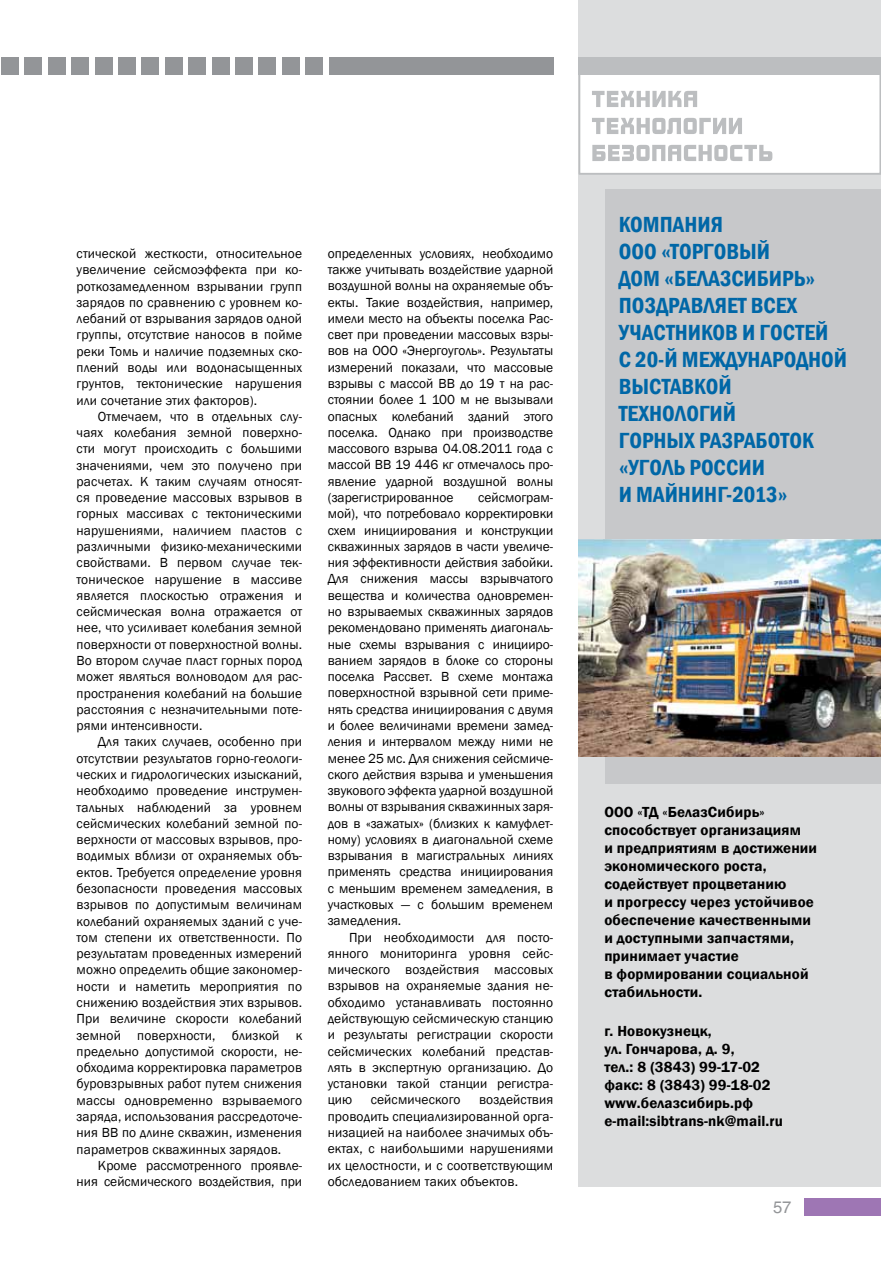
<style>
.page{position:relative;width:881px;height:1263px;background:#fff}
.page>*{position:absolute;margin:0;border:0;box-sizing:border-box;transform-origin:0 0}
.t1{font:600 condensed 22.5px/27px "Franklin Gothic";color:#0067a7}
.t2{font:16.5px "Helios";color:#939598}
.t3{font:600 15px/18px "Franklin Gothic";letter-spacing:.01em;color:#000}
.t4{font:13.5px/16.4px "Franklin Gothic";letter-spacing:.01em;color:#000;text-align:justify}
</style>
<div class="page">
<div style="left:578px;top:0;width:302px;height:1186px;background:#dcddde"></div>
<div style="left:605px;top:189px;width:275px;height:594px;background:#c7c8ca"></div>
<img style="left:578px;top:540px;width:302px;height:216px">
<div style="left:579px;top:58px;width:300px;height:116px;background:#fff"></div>
<div style="left:578px;top:57px;width:302px;height:117px;border:2px solid #bcbec0"></div>
<div style="left:329px;top:58px;width:224px;height:17px;background:#939598"></div>
<div style="left:1px;top:58px;width:17px;height:17px;background:#939598"></div>
<div style="left:578px;top:58px;width:302px;height:17px;background:#bcbec0"></div>
<svg style="left:592px;top:145px;width:180px;height:16px"></svg>
<svg style="left:592px;top:118px;width:149px;height:16px"></svg>
<svg style="left:592px;top:91px;width:105px;height:16px"></svg>
<div style="left:804px;top:1198px;width:76px;height:17px;background:#9e76b4"></div>
<div style="left:25px;top:58px;width:17px;height:17px;background:#939598"></div>
<div style="left:48px;top:58px;width:17px;height:17px;background:#939598"></div>
<div style="left:72px;top:58px;width:17px;height:17px;background:#939598"></div>
<div style="left:95px;top:58px;width:17px;height:17px;background:#939598"></div>
<div style="left:118px;top:58px;width:17px;height:17px;background:#939598"></div>
<div style="left:142px;top:58px;width:17px;height:17px;background:#939598"></div>
<div style="left:165px;top:58px;width:17px;height:17px;background:#939598"></div>
<div style="left:188px;top:58px;width:17px;height:17px;background:#939598"></div>
<div style="left:212px;top:58px;width:17px;height:17px;background:#939598"></div>
<div style="left:235px;top:58px;width:17px;height:17px;background:#939598"></div>
<div style="left:259px;top:58px;width:17px;height:17px;background:#939598"></div>
<div style="left:282px;top:58px;width:17px;height:17px;background:#939598"></div>
<div style="left:305px;top:58px;width:17px;height:17px;background:#939598"></div>
<p class="t4" style="left:77px;top:246px;width:227px">стической жесткости, относительное увеличение сейсмоэффекта при ко&shy;роткозамедленном взрывании групп зарядов по сравнению с уровнем ко&shy;лебаний от взрывания зарядов одной группы, отсутствие наносов в пойме реки Томь и наличие подземных ско&shy;плений воды или водонасыщенных грунтов, тектонические нарушения или сочетание этих факторов).</p>
<p class="t4" style="left:77px;top:408px;width:227px;text-indent:21px">Отмечаем, что в отдельных слу&shy;чаях колебания земной поверхно&shy;сти могут происходить с большими значениями, чем это получено при расчетах. К таким случаям относят&shy;ся проведение массовых взрывов в горных массивах с тектоническими нарушениями, наличием пластов с различными физико-механическими свойствами. В первом случае тек&shy;тоническое нарушение в массиве является плоскостью отражения и сейсмическая волна отражается от нее, что усиливает колебания земной поверхности от поверхностной волны.<br>Во втором случае пласт горных пород может являться волноводом для рас&shy;пространения колебаний на большие расстояния с незначительными поте&shy;рями интенсивности.</p>
<p class="t4" style="left:77px;top:734px;width:227px;text-indent:21px">Для таких случаев, особенно при отсутствии результатов горно-геологи&shy;ческих и гидрологических изысканий, необходимо проведение инструмен&shy;тальных наблюдений за уровнем сейсмических колебаний земной по&shy;верхности от массовых взрывов, про&shy;водимых вблизи от охраняемых объ&shy;ектов. Требуется определение уровня безопасности проведения массовых взрывов по допустимым величинам колебаний охраняемых зданий с уче&shy;том степени их ответственности. По результатам проведенных измерений можно определить общие закономер&shy;ности и наметить мероприятия по снижению воздействия этих взрывов.<br>При величине скорости колебаний земной поверхности, близкой к предельно допустимой скорости, не&shy;обходима корректировка параметров буровзрывных работ путем снижения массы одновременно взрываемого заряда, использования рассредоточе&shy;ния ВВ по длине скважин, изменения параметров скважинных зарядов.</p>
<p class="t4" style="left:77px;top:1157px;width:227px;text-align:right">Кроме рассмотренного проявле&shy;ния сейсмического воздействия, при</p>
<p class="t4" style="left:327px;top:245px;width:227px">определенных условиях, необходимо также учитывать воздействие ударной воздушной волны на охраняемые объ&shy;екты. Такие воздействия, например, имели место на объекты поселка Рас&shy;свет при проведении массовых взры&shy;вов на ООО «Энергоуголь». Результаты измерений показали, что массовые взрывы с массой ВВ до 19 т на рас&shy;стоянии более 1 100 м не вызывали опасных колебаний зданий этого поселка. Однако при производстве массового взрыва 04.08.2011 года с массой ВВ 19 446 кг отмечалось про&shy;явление ударной воздушной волны (зарегистрированное</p>
<p class="t4" style="left:327px;top:490px;width:227px;text-indent:150px">сейсмограм&shy;мой), что потребовало корректировки схем инициирования и конструкции скважинных зарядов в части увеличе&shy;ния эффективности действия забойки.<br>Для снижения массы взрывчатого вещества и количества одновремен&shy;но взрываемых скважинных зарядов рекомендовано применять диагональ&shy;ные схемы взрывания с иницииро&shy;ванием зарядов в блоке со стороны поселка Рассвет. В схеме монтажа поверхностной взрывной сети приме&shy;нять средства инициирования с двумя и более величинами времени замед&shy;ления и интервалом между ними не менее 25 мс. Для снижения сейсмиче&shy;ского действия взрыва и уменьшения звукового эффекта ударной воздушной волны от взрывания скважинных заря&shy;дов в «зажатых» (близких к камуфлет&shy;ному) условиях в диагональной схеме взрывания в магистральных линиях применять средства инициирования с меньшим временем замедления, в участковых — с большим временем замедления.</p>
<p class="t4" style="left:327px;top:929px;width:227px;text-indent:21px">При необходимости для посто&shy;янного мониторинга уровня сейс&shy;мического воздействия массовых взрывов на охраняемые здания не&shy;обходимо устанавливать постоянно действующую сейсмическую станцию и результаты регистрации скорости сейсмических колебаний представ&shy;лять в экспертную организацию. До установки такой станции регистра&shy;цию</p>
<p class="t4" style="left:327px;top:1092px;width:227px;text-indent:151px">воздействия проводить специализированной орга&shy;низацией на наиболее значимых объ&shy;ектах, с наибольшими нарушениями их целостности, и с соответствующим обследованием таких объектов.</p>
<p class="t4" style="left:370px;top:1092px;width:91px">сейсмического</p>
<h1 class="t1" style="left:618px;top:210px;width:106px">Компания<br>ООО</h1>
<h1 class="t1" style="left:618px;top:237px;width:230px;text-indent:42px">«Торговый<br>дом «БелазСибирь» поздравляет всех участников и гостей<br>с 20-й международной выставкой технологий<br>горных разработок «Уголь РОССИИ<br>и МАЙНИНГ</h1>
<h1 class="t1" style="left:726px;top:480px;width:63px">-2013»</h1>
<p class="t3" style="left:604px;top:803px;width:214px">ООО «ТД «БелазСибирь» способствует организациям<br>и предприятиям в достижении экономического роста, содействует процветанию<br>и прогрессу через устойчивое обеспечение качественными и доступными запчастями, принимает участие<br>в формировании социальной стабильности.</p>
<p class="t3" style="left:604px;top:1022px;width:180px">г. Новокузнецк,<br>ул. Гончарова, д. 9,<br>тел.: 8 (3843) 99-17-02 факс: 8 (3843) 99-18-02 www.белазсибирь.рф e-mail:sibtrans-nk@mail.ru</p>
<p class="t2" style="left:772px;top:1197px;width:20px">57</p>
</div>
